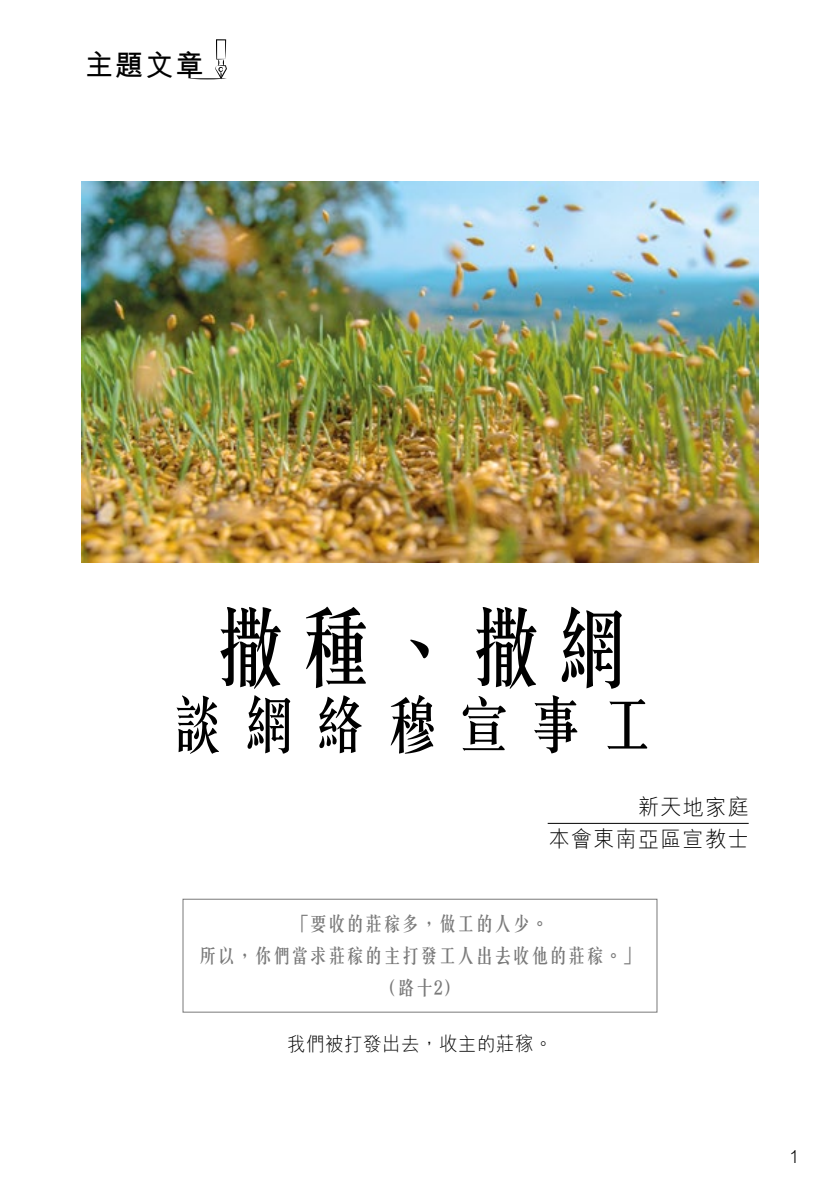
<style>
.page{position:relative;width:840px;height:1191px;background:#fff}
.page>*{position:absolute;margin:0;border:0;box-sizing:border-box;transform-origin:0 0}
.t1{font:500 86px "C Song 3 HK";color:#000;scale:.9 1}
.t2{font:500 61.2px "C Song 3 HK";letter-spacing:.3em;color:#000;scale:.9 1}
.t3{font:700 29.6px "M Hei HK";color:#000;scale:.95 1}
.t4{font:300 22px/32px "M Hei HK";letter-spacing:.07em;color:#000;text-align:right;scale:.95 1}
.t5{font:500 19.4px/32px "C Song 3 HK";color:#797979;text-align:center;scale:.95 1}
.t6{font:300 19.4px "M Hei HK";letter-spacing:.03em;color:#000;scale:.95 1}
.t7{font:300 18px "M Hei HK";color:#000;scale:.95 1}
</style>
<div class="page">
<svg style="left:188px;top:39px;width:39px;height:40px"></svg>
<img style="left:81px;top:181px;width:677px;height:381px">
<hr style="left:547px;top:823px;width:201px;height:1px;background:#000">
<div style="left:183px;top:899px;width:474px;height:113px;border:1px solid #797979"></div>
<h3 class="t3" style="left:85px;top:43px;width:126px">主題文章</h3>
<h1 class="t1" style="left:212px;top:582px;width:466px">撒種、撒網</h1>
<h2 class="t2" style="left:170px;top:677px;width:540px">談網絡穆宣事工</h2>
<p class="t4" style="left:548px;top:790px;width:212px">新天地家庭<br>本會東南亞區宣教士</p>
<p class="t5" style="left:198px;top:905px;width:467px">「要收的莊稼多，做工的人少。<br>所以，你們當求莊稼的主打發工人出去收他的莊稼。」（路十2）</p>
<p class="t6" style="left:287px;top:1030px;width:281px">我們被打發出去，收主的莊稼。</p>
<p class="t7" style="left:789px;top:1144px;width:12px">1</p>
</div>
